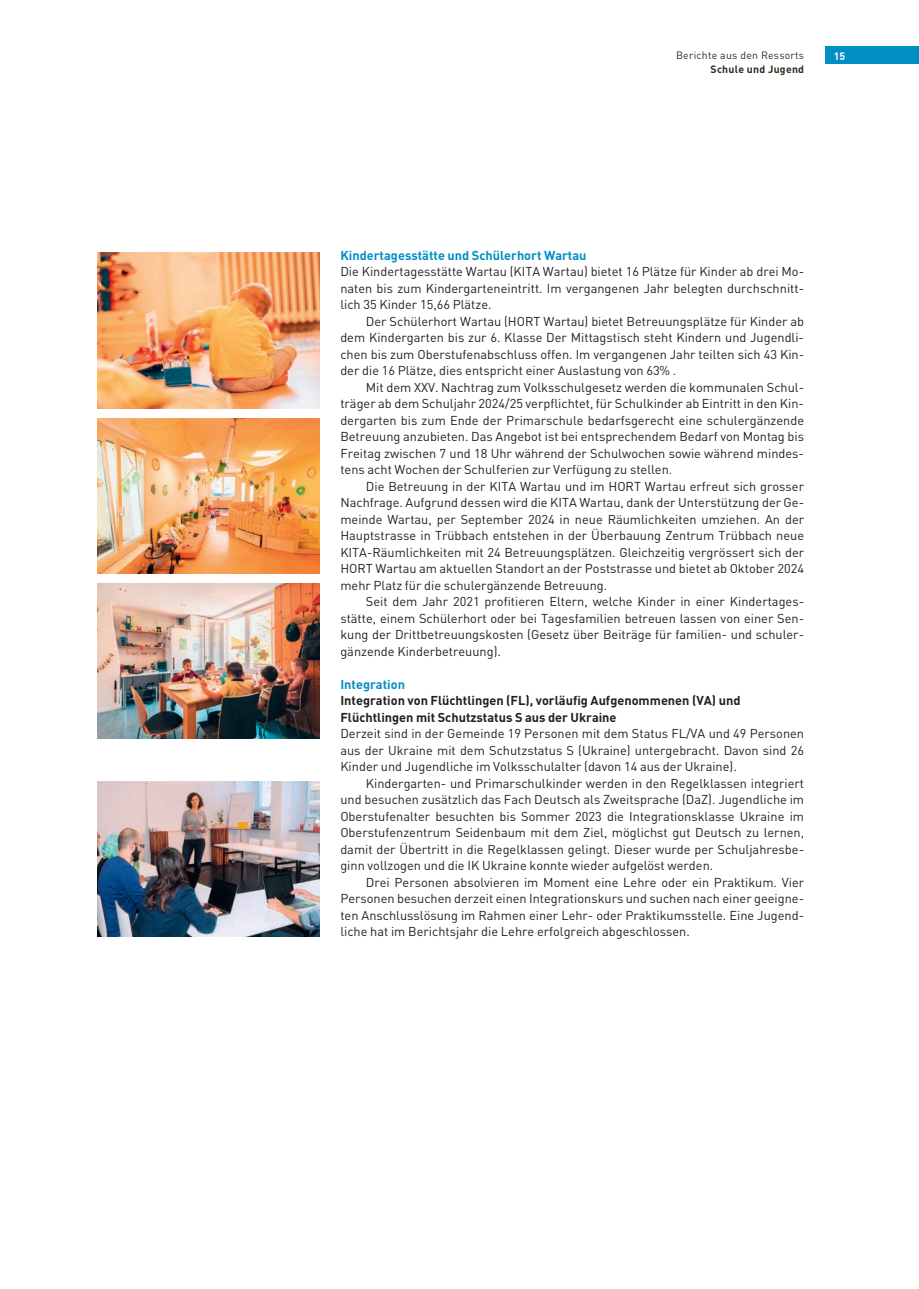
<style>
.page{position:relative;width:919px;height:1289px;background:#fff}
.page>*{position:absolute;margin:0;border:0;box-sizing:border-box;transform-origin:0 0}
.t1{font:12.75px/16.5px "DIN";color:#231f20;text-align:justify}
.t2{font:700 12.75px/16.5px "DIN";color:#231f20}
.t3{font:700 12.75px "DIN";color:#008fc5}
.t4{font:10.5px "DIN";letter-spacing:.02em;color:#2a2e1f}
.t5{font:700 10.5px "DIN";letter-spacing:.02em;color:#2a2e1f}
.t6{font:700 10.5px "DIN";color:#fff}
</style>
<div class="page">
<div style="left:825px;top:47px;width:93px;height:17px;background:#008fc5"></div>
<img style="left:98px;top:253px;width:221px;height:155px">
<img style="left:98px;top:418px;width:221px;height:155px">
<img style="left:98px;top:583px;width:221px;height:155px">
<img style="left:98px;top:781px;width:221px;height:155px">
<p class="t4" style="left:676px;top:49px;width:130px">Berichte aus den Ressorts</p>
<p class="t6" style="left:833px;top:49px;width:13px">15</p>
<p class="t5" style="left:710px;top:62px;width:95px">Schule und Jugend</p>
<p class="t3" style="left:340px;top:247px;width:248px">Kindertagesstätte und Schülerhort Wartau</p>
<p class="t1" style="left:340px;top:263px;width:465px">Die Kindertagesstätte Wartau (KITA Wartau) bietet 16 Plätze für Kinder ab drei Mo&shy;naten bis zum Kindergarteneintritt. Im vergangenen Jahr belegten durchschnitt&shy;lich 35 Kinder 15,66 Plätze.</p>
<p class="t1" style="left:340px;top:312px;width:465px;text-indent:26px">Der Schülerhort Wartau (HORT Wartau) bietet Betreuungsplätze für Kinder ab dem Kindergarten bis zur 6. Klasse Der Mittagstisch steht Kindern und Jugendli&shy;chen bis zum Oberstufenabschluss offen. Im vergangenen Jahr teilten sich 43 Kin&shy;der die 16 Plätze, dies entspricht einer Auslastung von 63% .</p>
<p class="t1" style="left:340px;top:378px;width:465px;text-indent:26px">Mit dem XXV. Nachtrag zum Volksschulgesetz werden die kommunalen Schul&shy;träger ab dem Schuljahr 2024/25 verpflichtet, für Schulkinder ab Eintritt in den Kin&shy;dergarten bis zum Ende der Primarschule bedarfsgerecht eine schulergänzende Betreuung anzubieten. Das Angebot ist bei entsprechendem Bedarf von Montag bis Freitag zwischen 7 und 18 Uhr während der Schulwochen sowie während mindes&shy;tens acht Wochen der Schulferien zur Verfügung zu stellen.</p>
<p class="t1" style="left:340px;top:477px;width:465px;text-indent:26px">Die Betreuung in der KITA Wartau und im HORT Wartau erfreut sich grosser Nachfrage. Aufgrund dessen wird die KITA Wartau, dank der Unterstützung der Ge&shy;meinde Wartau, per September 2024 in neue Räumlichkeiten umziehen. An der Hauptstrasse in Trübbach entstehen in der Überbauung Zentrum Trübbach neue KITA-Räumlichkeiten mit 24 Betreuungsplätzen. Gleichzeitig vergrössert sich der HORT Wartau am aktuellen Standort an der Poststrasse und bietet ab Oktober 2024 mehr Platz für die schulergänzende Betreuung.</p>
<p class="t1" style="left:340px;top:593px;width:465px;text-indent:26px">Seit dem Jahr 2021 profitieren Eltern, welche Kinder in einer Kindertages&shy;stätte, einem Schülerhort oder bei Tagesfamilien betreuen lassen von einer Sen&shy;kung der Drittbetreuungskosten (Gesetz über Beiträge für familien- und schuler&shy;gänzende Kinderbetreuung).</p>
<p class="t3" style="left:340px;top:676px;width:66px">Integration</p>
<p class="t2" style="left:340px;top:692px;width:401px">Integration von Flüchtlingen (FL), vorläufig Aufgenommenen (VA) und<br>Flüchtlingen mit Schutzstatus S aus der Ukraine</p>
<p class="t1" style="left:340px;top:725px;width:465px">Derzeit sind in der Gemeinde 19 Personen mit dem Status FL/VA und 49 Personen aus der Ukraine mit dem Schutzstatus S (Ukraine) untergebracht. Davon sind 26<br>Kinder und Jugendliche im Volksschulalter (davon 14 aus der Ukraine).</p>
<p class="t1" style="left:340px;top:774px;width:465px;text-indent:26px">Kindergarten- und Primarschulkinder werden in den Regelklassen integriert und besuchen zusätzlich das Fach Deutsch als Zweitsprache (DaZ). Jugendliche im Oberstufenalter besuchten bis Sommer 2023 die Integrationsklasse Ukraine im Oberstufenzentrum Seidenbaum mit dem Ziel, möglichst gut Deutsch zu lernen, damit der Übertritt in die Regelklassen gelingt. Dieser wurde per Schuljahresbe&shy;ginn vollzogen und die IK Ukraine konnte wieder aufgelöst werden.</p>
<p class="t1" style="left:340px;top:873px;width:465px;text-indent:26px">Drei Personen absolvieren im Moment eine Lehre oder ein Praktikum. Vier Personen besuchen derzeit einen Integrationskurs und suchen nach einer geeigne&shy;ten Anschlusslösung im Rahmen einer Lehr- oder Praktikumsstelle. Eine Jugend&shy;liche hat im Berichtsjahr die Lehre erfolgreich abgeschlossen.</p>
</div>
